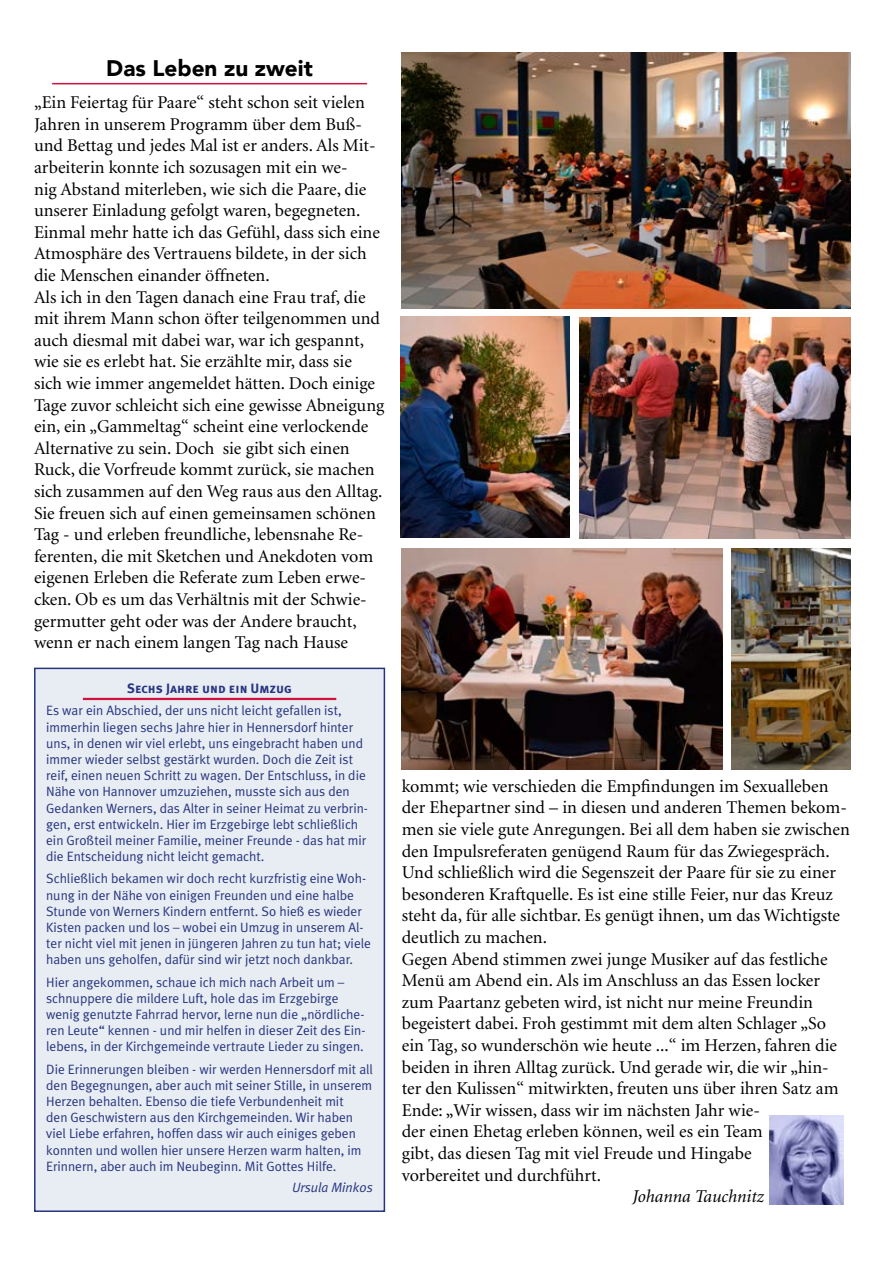
<style>
.page{position:relative;width:893px;height:1263px;background:#fff}
.page>*{position:absolute;margin:0;border:0;box-sizing:border-box;transform-origin:0 0}
.t1{font:900 22.5px "Avenir";color:#000}
.t2{font:18px/21.6px "Minion LT";color:#000}
.t3{font:italic 18px "Minion LT";color:#000}
.t4{font:13.5px/16.2px "Meta Plus Normal";color:#273480}
.t5{font:13.5px "Meta Plus Bold Caps";color:#273480}
.t6{font:italic 13.5px "Meta Plus Normal";color:#273480}
</style>
<div class="page">
<div style="left:35px;top:668px;width:349px;height:543px;background:#e7edf2"></div>
<div style="left:34px;top:668px;width:351px;height:544px;border:2px solid #273480"></div>
<img style="left:402px;top:52px;width:448px;height:256px">
<hr style="left:52px;top:83px;width:315px;height:1px;background:#d01241">
<img style="left:770px;top:1115px;width:73px;height:89px">
<img style="left:401px;top:317px;width:169px;height:220px">
<img style="left:731px;top:549px;width:119px;height:221px">
<img style="left:579px;top:318px;width:271px;height:221px">
<img style="left:402px;top:549px;width:321px;height:221px">
<hr style="left:83px;top:698px;width:253px;height:2px;background:#d01241">
<p class="t1" style="left:106px;top:49px;width:208px">Das Leben zu zweit</p>
<p class="t2" style="left:34px;top:92px;width:352px">„Ein Feiertag für Paare“ steht schon seit vielen Jahren in unserem Programm über dem Buß&shy;und Bettag und jedes Mal ist er anders. Als Mit&shy;arbeiterin konnte ich sozusagen mit ein we-<br>nig Abstand miterleben, wie sich die Paare, die unserer Einladung gefolgt waren, begegneten.<br>Einmal mehr hatte ich das Gefühl, dass sich eine Atmosphäre des Vertrauens bildete, in der sich die Menschen einander öffneten.<br>Als ich in den Tagen danach eine Frau traf, die mit ihrem Mann schon öfter teilgenommen und auch diesmal mit dabei war, war ich gespannt, wie sie es erlebt hat. Sie erzählte mir, dass sie sich wie immer angemeldet hätten. Doch einige Tage zuvor schleicht sich eine gewisse Abneigung ein, ein „Gammeltag“ scheint eine verlockende Alternative zu sein. Doch sie gibt sich einen Ruck, die Vorfreude kommt zurück, sie machen sich zusammen auf den Weg raus aus den Alltag.<br>Sie freuen sich auf einen gemeinsamen schönen Tag - und erleben freundliche, lebensnahe Re&shy;ferenten, die mit Sketchen und Anekdoten vom eigenen Erleben die Referate zum Leben erwe&shy;cken. Ob es um das Verhältnis mit der Schwie&shy;germutter geht oder was der Andere braucht, wenn er nach einem langen Tag nach Hause</p>
<p class="t5" style="left:127px;top:681px;width:166px">Sechs Jahre und ein Umzug</p>
<p class="t4" style="left:46px;top:702px;width:323px">Es war ein Abschied, der uns nicht leicht gefallen ist, immerhin liegen sechs Jahre hier in Hennersdorf hinter uns, in denen wir viel erlebt, uns eingebracht haben und immer wieder selbst gestärkt wurden. Doch die Zeit ist reif, einen neuen Schritt zu wagen. Der Entschluss, in die Nähe von Hannover umzuziehen, musste sich aus den Gedanken Werners, das Alter in seiner Heimat zu verbrin&shy;gen, erst entwickeln. Hier im Erzgebirge lebt schließlich ein Großteil meiner Familie, meiner Freunde - das hat mir die Entscheidung nicht leicht gemacht.</p>
<p class="t4" style="left:46px;top:870px;width:326px">Schließlich bekamen wir doch recht kurzfristig eine Woh&shy;nung in der Nähe von einigen Freunden und eine halbe Stunde von Werners Kindern entfernt. So hieß es wieder Kisten packen und los – wobei ein Umzug in unserem Al&shy;ter nicht viel mit jenen in jüngeren Jahren zu tun hat; viele haben uns geholfen, dafür sind wir jetzt noch dankbar.</p>
<p class="t4" style="left:46px;top:973px;width:321px">Hier angekommen, schaue ich mich nach Arbeit um – schnuppere die mildere Luft, hole das im Erzgebirge wenig genutzte Fahrrad hervor, lerne nun die „nördliche&shy;ren Leute“ kennen - und mir helfen in dieser Zeit des Ein&shy;lebens, in der Kirchgemeinde vertraute Lieder zu singen.</p>
<p class="t4" style="left:46px;top:1060px;width:328px">Die Erinnerungen bleiben - wir werden Hennersdorf mit all den Begegnungen, aber auch mit seiner Stille, in unserem Herzen behalten. Ebenso die tiefe Verbundenheit mit<br>den Geschwistern aus den Kirchgemeinden. Wir haben viel Liebe erfahren, hoffen dass wir auch einiges geben konnten und wollen hier unsere Herzen warm halten, im Erinnern, aber auch im Neubeginn. Mit Gottes Hilfe.</p>
<p class="t6" style="left:292px;top:1180px;width:82px">Ursula Minkos</p>
<p class="t2" style="left:402px;top:776px;width:450px">kommt; wie verschieden die Empfindungen im Sexualleben der Ehepartner sind – in diesen und anderen Themen bekom&shy;men sie viele gute Anregungen. Bei all dem haben sie zwischen den Impulsreferaten genügend Raum für das Zwiegespräch.<br>Und schließlich wird die Segenszeit der Paare für sie zu einer besonderen Kraftquelle. Es ist eine stille Feier, nur das Kreuz steht da, für alle sichtbar. Es genügt ihnen, um das Wichtigste deutlich zu machen.<br>Gegen Abend stimmen zwei junge Musiker auf das festliche Menü am Abend ein. Als im Anschluss an das Essen locker zum Paartanz gebeten wird, ist nicht nur meine Freundin begeistert dabei. Froh gestimmt mit dem alten Schlager „So ein Tag, so wunderschön wie heute ...“ im Herzen, fahren die beiden in ihren Alltag zurück. Und gerade wir, die wir „hin&shy;ter den Kulissen“ mitwirkten, freuten uns über ihren Satz am Ende: „Wir wissen, dass wir im nächsten Jahr wie-<br>der einen Ehetag erleben können, weil es ein Team<br>gibt, das diesen Tag mit viel Freude und Hingabe<br>vorbereitet und durchführt.</p>
<p class="t3" style="left:632px;top:1187px;width:133px">Johanna Tauchnitz</p>
</div>
